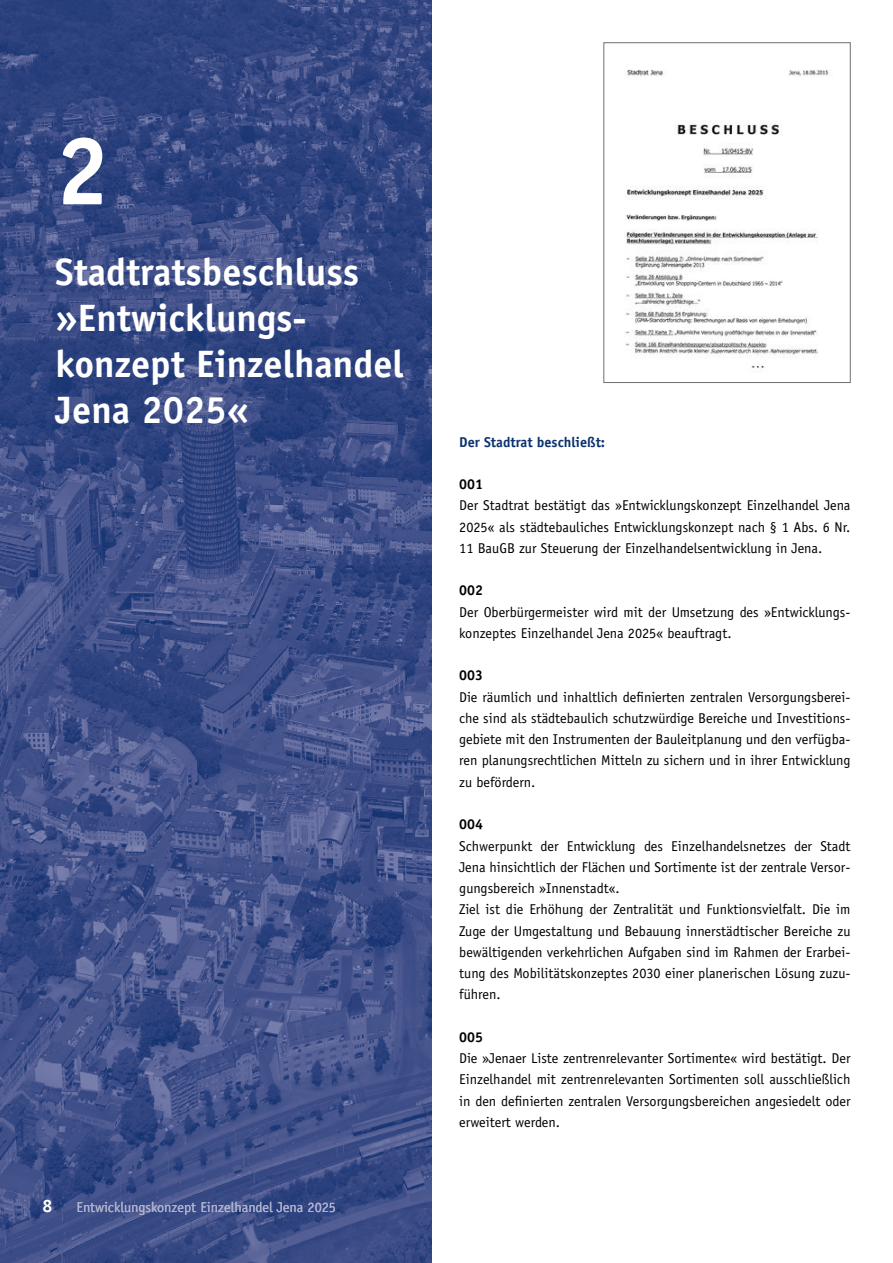
<style>
.page{position:relative;width:893px;height:1263px;background:#fff}
.page>*{position:absolute;margin:0;border:0;box-sizing:border-box;transform-origin:0 0}
.t1{font:700 97.5px "Officina Sans";color:#fff}
.t2{font:700 38.25px/45.9px "Officina Sans";color:#fff}
.t3{font:700 18px "Officina Sans";color:#fff}
.t4{font:14.25px/21.3px "Officina Sans";color:#000;text-align:justify}
.t5{font:14.25px "Officina Sans";color:#b0b3d0}
.t6{font:700 14.25px "Officina Sans";color:#0d3270}
.t7{font:700 14.25px "Officina Sans";color:#000}
</style>
<div class="page">
<img style="left:0;top:0;width:432px;height:1263px">
<img style="left:625px;top:69px;width:204px;height:300px">
<div style="left:604px;top:42px;width:246px;height:341px;border:1px solid #6f6f6e"></div>
<h1 class="t1" style="left:55px;top:110px;width:56px">2</h1>
<h2 class="t2" style="left:55px;top:249px;width:350px">Stadtratsbeschluss »Entwicklungs&shy;konzept Einzelhandel<br>Jena 2025«</h2>
<p class="t3" style="left:43px;top:1194px;width:12px">8</p>
<p class="t5" style="left:77px;top:1199px;width:261px">Entwicklungskonzept Einzelhandel Jena 2025</p>
<p class="t6" style="left:459px;top:433px;width:147px">Der Stadtrat beschließt:</p>
<p class="t7" style="left:459px;top:475px;width:25px">001</p>
<p class="t4" style="left:459px;top:495px;width:393px">Der Stadtrat bestätigt das »Entwicklungskonzept Einzelhandel Jena 2025« als städtebauliches Entwicklungskonzept nach § 1 Abs. 6 Nr.<br>11 BauGB zur Steuerung der Einzelhandelsentwicklung in Jena.</p>
<p class="t7" style="left:459px;top:582px;width:25px">002</p>
<p class="t4" style="left:459px;top:601px;width:393px">Der Oberbürgermeister wird mit der Umsetzung des »Entwicklungs&shy;konzeptes Einzelhandel Jena 2025« beauftragt.</p>
<p class="t7" style="left:459px;top:667px;width:25px">003</p>
<p class="t4" style="left:459px;top:686px;width:393px">Die räumlich und inhaltlich definierten zentralen Versorgungsberei&shy;che sind als städtebaulich schutzwürdige Bereiche und Investitions&shy;gebiete mit den Instrumenten der Bauleitplanung und den verfügba&shy;ren planungsrechtlichen Mitteln zu sichern und in ihrer Entwicklung zu befördern.</p>
<p class="t7" style="left:459px;top:815px;width:25px">004</p>
<p class="t4" style="left:459px;top:835px;width:393px;text-align:left">Schwerpunkt der Entwicklung des Einzelhandelsnetzes der Stadt Jena hinsichtlich der Flächen und Sortimente ist der zentrale Versor&shy;gungsbereich »Innenstadt«.<br>Ziel ist die Erhöhung der Zentralität und Funktionsvielfalt. Die im Zuge der Umgestaltung und Bebauung innerstädtischer Bereiche zu bewältigenden verkehrlichen Aufgaben sind im Rahmen der Erarbei&shy;tung des Mobilitätskonzeptes 2030 einer planerischen Lösung zuzu&shy;führen.</p>
<p class="t7" style="left:459px;top:1028px;width:25px">005</p>
<p class="t4" style="left:459px;top:1048px;width:393px">Die »Jenaer Liste zentrenrelevanter Sortimente« wird bestätigt. Der Einzelhandel mit zentrenrelevanten Sortimenten soll ausschließlich in den definierten zentralen Versorgungsbereichen angesiedelt oder erweitert werden.</p>
</div>
